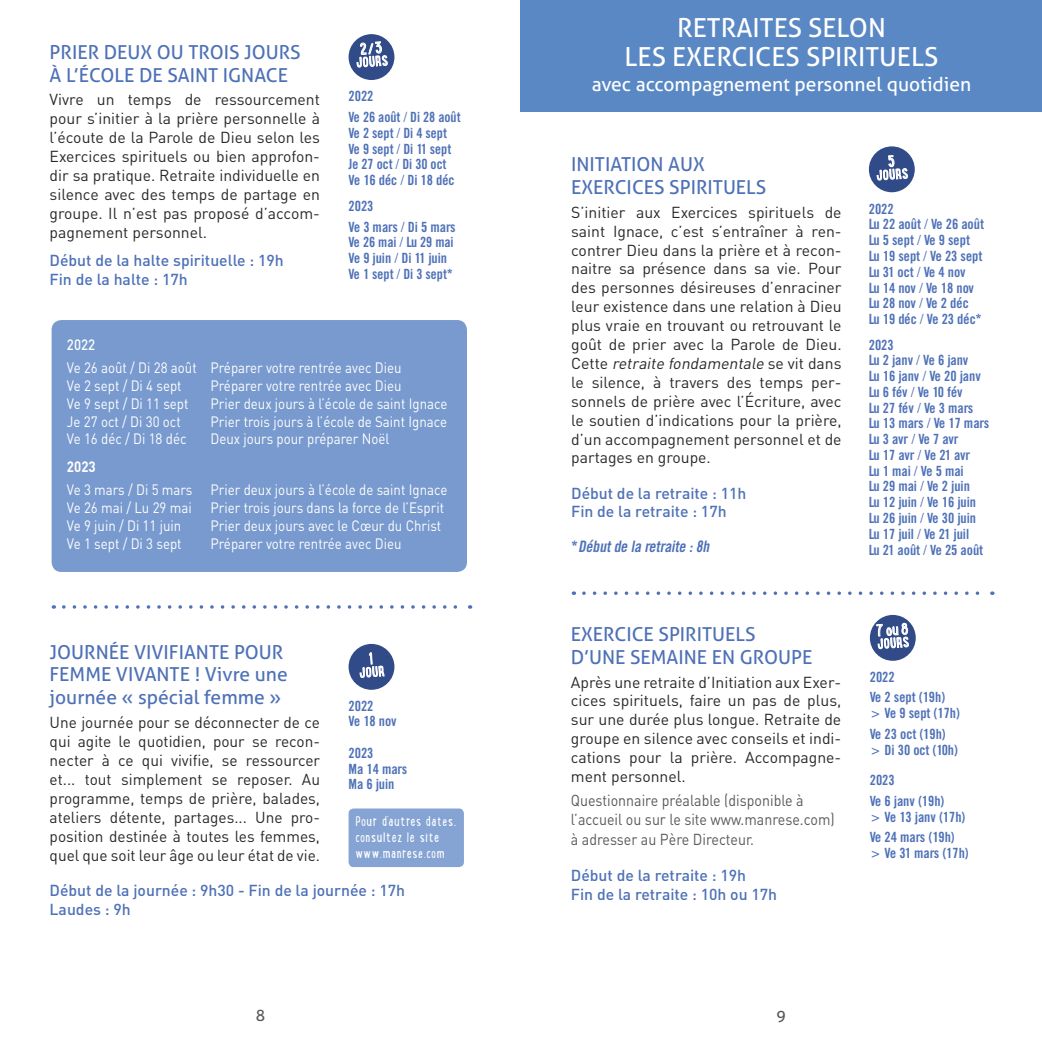
<style>
.page{position:relative;width:1042px;height:1042px;background:#fff}
.page>*{position:absolute;margin:0;border:0;box-sizing:border-box;transform-origin:0 0}
.t1{font:26.25px "Aller";color:#fff}
.t2{font:19.25px/22.8px "Aller";color:#4e71b7}
.t3{font:19.25px "Aller";color:#fff}
.t4{font:15.75px/18.9px "DIN";color:#292829;text-align:justify}
.t5{font:500 15.75px/18.9px "DIN";color:#4e71b7}
.t6{font:15.75px/19.4px "DIN";color:#58595b;scale:.9 1}
.t7{font:italic 15.75px "Cg Trade Bd Cd";color:#4e71b7}
.t8{font:15.75px "Aller";color:#58595b}
.t9{font:14.88px/17.8px "DIN";color:#fff;scale:.89 1}
.t10{font:500 14.88px "DIN";color:#fff;scale:.89 1}
.t11{font:700 14.88px "DIN";color:#fff;scale:.89 1}
.t12{font:14.17px "Lunch Box";color:#fff}
.t13{font:14px/15.8px "Cg Trade Bd Cd";color:#4e71b7}
.t14{font:12.25px/15.8px "Lunch Box";letter-spacing:.05em;color:#fff}
.s1{font-style:italic}
.s2{font-style:normal}
</style>
<div class="page">
<svg style="left:64px;top:605px;width:393px;height:4px"></svg>
<svg style="left:584px;top:591px;width:396px;height:4px"></svg>
<div style="left:348px;top:34px;width:46px;height:46px;background:#314b88;border-radius:50%"></div>
<div style="left:870px;top:615px;width:46px;height:46px;background:#314b88;border-radius:50%"></div>
<svg style="left:876px;top:622px;width:33px;height:27px"></svg>
<div style="left:869px;top:146px;width:46px;height:46px;background:#314b88;border-radius:50%"></div>
<div style="left:521px;top:0;width:521px;height:111px;background:#5988c4"></div>
<div style="left:348px;top:644px;width:46px;height:46px;background:#314b88;border-radius:50%"></div>
<div style="left:348px;top:808px;width:116px;height:59px;background:#85a3d3;border-radius:5px"></div>
<div style="left:52px;top:320px;width:415px;height:252px;background:#789ace;border-radius:10px"></div>
<svg style="left:356px;top:41px;width:32px;height:27px"></svg>
<svg style="left:876px;top:148px;width:32px;height:33px"></svg>
<svg style="left:359px;top:643px;width:25px;height:35px"></svg>
<p class="t2" style="left:50px;top:41px;width:240px;text-indent:54px">DEUX OU TROIS JOURS<br>À L’ÉCOLE DE SAI NT IGNACE</p>
<p class="t4" style="left:50px;top:90px;width:272px">Vivre un temps de ressourcement pour s’initier à la prière personnelle à l’écoute de la Parole de Dieu selon les Exercices spirituels ou bien approfon&shy;dir sa pratique. Retraite individuelle en silence avec des temps de partage en groupe. Il n’est pas proposé d’accom&shy;pagnement personnel.</p>
<p class="t2" style="left:50px;top:41px;width:11px">PRIER</p>
<p class="t5" style="left:50px;top:250px;width:236px">Début de la halte spirituelle : 19h<br>Fin de la halte : 17h</p>
<p class="t14" style="left:356px;top:54px;width:32px;rotate:-4deg">jours</p>
<p class="t13" style="left:348px;top:86px;width:113px;line-height:20.7px">2022<br>Ve 26 août / Di 28 août</p>
<p class="t13" style="left:348px;top:125px;width:107px">Ve 2 sept / Di 4 sept<br>Ve 9 sept / Di 11 sept<br>Je 27 oct / Di 30 oct<br>Ve 16 déc / Di 18 déc</p>
<p class="t13" style="left:348px;top:195px;width:109px;line-height:20.7px">2023<br>Ve 3 mars / Di 5 mars</p>
<p class="t13" style="left:348px;top:234px;width:107px">Ve 26 mai / Lu 29 mai<br>Ve 9 juin / Di 11 juin<br>Ve 1 sept / Di 3 sept*</p>
<p class="t10" style="left:67px;top:335px;width:33px">2022</p>
<p class="t9" style="left:67px;top:358px;width:377px">Ve 26 août / Di 28 août Préparer votre rentrée avec Dieu<br>Ve 2 sept / Di 4 sept</p>
<p class="t9" style="left:210px;top:376px;width:216px">Préparer votre rentrée avec Dieu</p>
<p class="t9" style="left:67px;top:394px;width:138px">Ve 9 sept / Di 11 sept</p>
<p class="t9" style="left:210px;top:394px;width:268px">Prier deux jours à l’école de saint Ignace</p>
<p class="t9" style="left:67px;top:412px;width:129px">Je 27 oct / Di 30 oct</p>
<p class="t9" style="left:210px;top:412px;width:267px">Prier trois jours à l’école de Saint Ignace</p>
<p class="t9" style="left:67px;top:430px;width:136px">Ve 16 déc / Di 18 déc</p>
<p class="t9" style="left:210px;top:430px;width:202px">Deux jours pour préparer Noël</p>
<p class="t11" style="left:67px;top:457px;width:34px">2023</p>
<p class="t9" style="left:67px;top:480px;width:429px">Ve 3 mars / Di 5 mars Prier deux jours à l’école de saint Ignace<br>Ve 26 mai / Lu 29 mai</p>
<p class="t9" style="left:210px;top:498px;width:264px">Prier trois jours dans la force de l’Esprit</p>
<p class="t9" style="left:67px;top:516px;width:130px">Ve 9 juin / Di 11 juin</p>
<p class="t9" style="left:210px;top:516px;width:261px">Prier deux jours avec le Cœur du Christ</p>
<p class="t9" style="left:67px;top:534px;width:130px">Ve 1 sept / Di 3 sept</p>
<p class="t9" style="left:210px;top:534px;width:216px">Préparer votre rentrée avec Dieu</p>
<p class="t2" style="left:50px;top:640px;width:95px">JOURNÉE VIVIFIA</p>
<p class="t2" style="left:196px;top:640px;width:85px">NTE POUR</p>
<p class="t2" style="left:50px;top:663px;width:13px">FEMME</p>
<p class="t2" style="left:116px;top:663px;width:11px">VIVA</p>
<p class="t2" style="left:50px;top:663px;width:240px;text-indent:107px">NTE ! VIVRE UNE<br>JOURNÉE « SPÉCIAL FEMME »</p>
<p class="t4" style="left:50px;top:712px;width:272px">Une journée pour se déconnecter de ce qui agite le quotidien, pour se recon&shy;necter à ce qui vivifie, se ressourcer et... tout simplement se reposer. Au programme, temps de prière, balades, ateliers détente, partages... Une pro&shy;position destinée à toutes les femmes, quel que soit leur âge ou leur état de vie.</p>
<p class="t14" style="left:359px;top:664px;width:25px;rotate:-4deg">jour</p>
<p class="t13" style="left:348px;top:698px;width:49px">2022<br>Ve 18 nov</p>
<p class="t13" style="left:348px;top:745px;width:60px">2023<br>Ma 14 mars<br>Ma 6 juin</p>
<p class="t14" style="left:355px;top:813px;width:102px">Pour d’autres dates, consultez le site www.manrese.com</p>
<p class="t5" style="left:50px;top:881px;width:357px">Début de la journée : 9h30 - Fin de la journée : 17h<br>Laudes : 9h</p>
<h1 class="t1" style="left:677px;top:11px;width:15px">RETRAITES</h1>
<h1 class="t1" style="left:808px;top:11px;width:79px">SELON</h1>
<h1 class="t1" style="left:624px;top:41px;width:14px">LES</h1>
<h1 class="t1" style="left:672px;top:41px;width:45px">EXERCICES</h1>
<h1 class="t1" style="left:806px;top:41px;width:41px">SPIRIT</h1>
<h1 class="t1" style="left:879px;top:41px;width:32px">UELS</h1>
<p class="t3" style="left:592px;top:72px;width:381px">AVEC ACCOMPAGNEMENT PERSONNEL QUOTIDIEN</p>
<p class="t2" style="left:571px;top:153px;width:27px">INITIATI</p>
<p class="t2" style="left:636px;top:153px;width:70px">ON AUX</p>
<p class="t2" style="left:571px;top:176px;width:33px">EXERCICES</p>
<p class="t2" style="left:669px;top:176px;width:30px">SPIRIT</p>
<p class="t2" style="left:723px;top:176px;width:24px">UELS</p>
<p class="t4" style="left:571px;top:202px;width:272px">S’initier aux Exercices spirituels de saint Ignace, c’est s’entraîner à ren&shy;contrer Dieu dans la prière et à recon&shy;naitre sa présence dans sa vie. Pour des personnes désireuses d’enraciner leur existence dans une relation à Dieu plus vraie en trouvant ou retrouvant le goût de prier avec la Parole de Dieu.<br>C e tt e <span class="s1">retraite fondamentale</span> s e v i t d a n s le silence, à travers des temps per&shy;sonnels de prière avec l’écriture, avec le soutien d’indications pour la prière, d’un accompagnement personnel et de partages en groupe.</p>
<p class="t13" style="left:869px;top:201px;width:117px">2022<br>Lu 22 août / Ve 26 août<br>Lu 5 sept / Ve 9 sept<br>Lu 19 sept / Ve 23 sept<br>Lu 31 oct / Ve 4 nov<br>Lu 14 nov / Ve 18 nov<br>Lu 28 nov / Ve 2 déc<br>Lu 19 déc / Ve 23 déc*</p>
<p class="t14" style="left:876px;top:167px;width:33px;rotate:-4deg">jourS</p>
<p class="t13" style="left:869px;top:337px;width:122px">2023<br>Lu 2 janv / Ve 6 janv<br>Lu 16 janv / Ve 20 janv<br>Lu 6 fév / Ve 10 fév<br>Lu 27 fév / Ve 3 mars<br>Lu 13 mars / Ve 17 mars<br>Lu 3 avr / Ve 7 avr<br>Lu 17 avr / Ve 21 avr<br>Lu 1 mai / Ve 5 mai<br>Lu 29 mai / Ve 2 juin<br>Lu 12 juin / Ve 16 juin<br>Lu 26 juin / Ve 30 juin<br>Lu 17 juil / Ve 21 juil<br>Lu 21 août / Ve 25 août</p>
<p class="t5" style="left:571px;top:483px;width:177px">Début de la retraite : 11h<br>Fin de la retraite : 17h</p>
<p class="t7" style="left:571px;top:537px;width:143px"><span class="s2">*</span> Débutde la retraite :8h</p>
<p class="t2" style="left:571px;top:622px;width:33px">EXERCICE</p>
<p class="t2" style="left:658px;top:622px;width:30px">SPIRIT</p>
<p class="t2" style="left:712px;top:622px;width:24px">UELS</p>
<p class="t2" style="left:571px;top:645px;width:71px">D’UNE SEMAI</p>
<p class="t2" style="left:684px;top:645px;width:127px">NE EN GROUPE</p>
<p class="t4" style="left:571px;top:672px;width:272px">Après une retraite d’Initiation aux Exer&shy;cices spirituels, faire un pas de plus, sur une durée plus longue. Retraite de groupe en silence avec conseils et indi&shy;cations pour la prière. Accompagne&shy;ment personnel.</p>
<p class="t6" style="left:571px;top:790px;width:294px">Questionnaire préalable (disponible à l’accueil ou sur le site www.manrese.com) à adresser au Père Directeur.</p>
<p class="t5" style="left:571px;top:865px;width:208px">Début de la retraite : 19h<br>Fin de la retraite : 10h ou 17h</p>
<p class="t12" style="left:875px;top:619px;width:34px;rotate:-4deg">7ou8</p>
<p class="t14" style="left:877px;top:635px;width:33px;rotate:-4deg">jourS</p>
<p class="t13" style="left:870px;top:666px;width:77px;line-height:20.7px">2022<br>Ve 2 sept (19h)</p>
<p class="t13" style="left:870px;top:703px;width:92px;line-height:20.7px">&gt; Ve 9 sept (17h)<br>Ve 23 oct (19h)</p>
<p class="t13" style="left:870px;top:734px;width:90px;line-height:30.6px">&gt; Di 30 oct (10h)<br>2023</p>
<p class="t13" style="left:870px;top:793px;width:97px">Ve 6 janv (19h)<br>&gt; Ve 13 janv (17h)</p>
<p class="t13" style="left:870px;top:829px;width:100px">Ve 24 mars (19h) &gt; Ve 31 mars (17h)</p>
<p class="t8" style="left:256px;top:1005px;width:11px">8</p>
<p class="t8" style="left:776px;top:1005px;width:11px">9</p>
</div>
